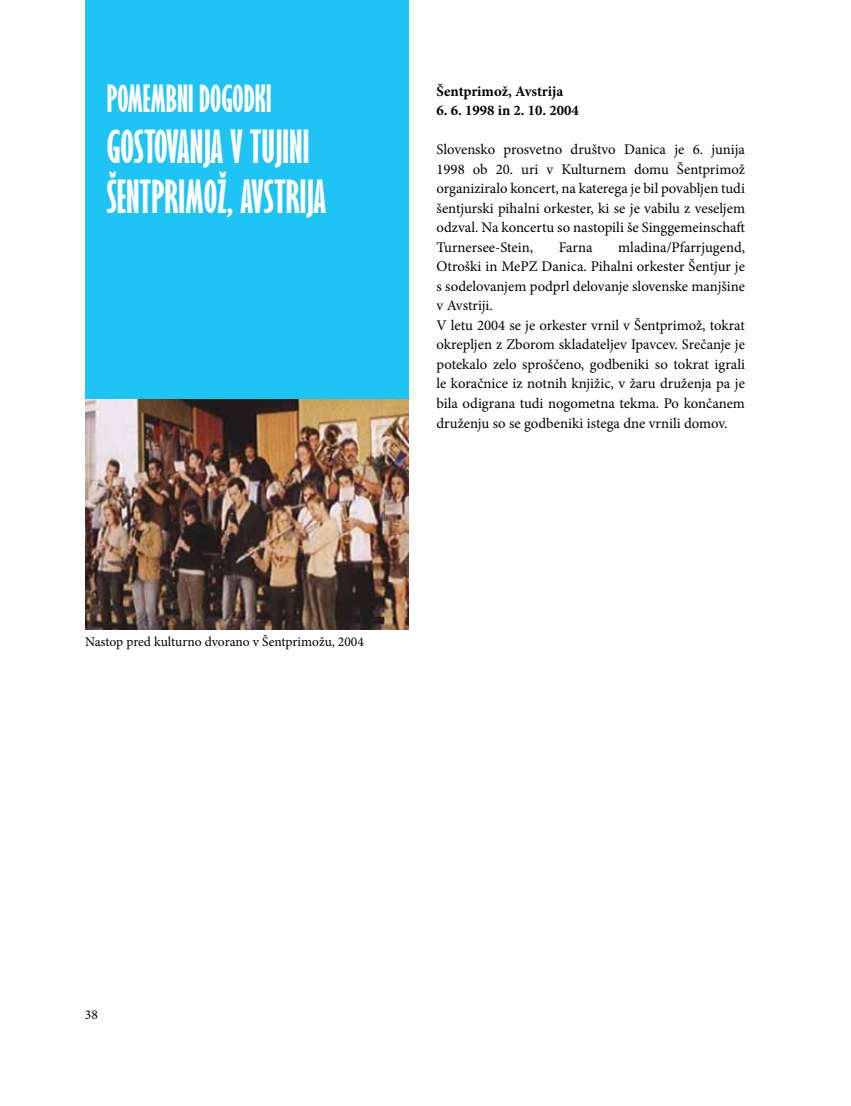
<style>
.page{position:relative;width:851px;height:1106px;background:#fff}
.page>*{position:absolute;margin:0;border:0;box-sizing:border-box;transform-origin:0 0}
.t1{font:700 extra-condensed 42px/50.4px "Gill Sans";color:#fff}
.t2{font:700 extra-condensed 34.5px "Gill Sans";color:#fff}
.t3{font:14.7px/19.5px "Minion Pro";color:#000;text-align:justify}
.t4{font:700 14.7px "Minion Pro";color:#000}
.t5{font:13.5px "Minion Pro";letter-spacing:-.005em;color:#000}
</style>
<div class="page">
<div style="left:85px;top:0;width:323px;height:438px;background:#20c4f4"></div>
<img style="left:85px;top:400px;width:323px;height:230px">
<h2 class="t2" style="left:107px;top:78px;width:166px">POMEMBNI DOGODKI</h2>
<h1 class="t1" style="left:107px;top:121px;width:221px">GOSTOVANJA V TUJINI<br>ŠENTPRIMOŽ, AVSTRIJA</h1>
<p class="t4" style="left:436px;top:81px;width:128px">Šentprimož, Avstrija</p>
<p class="t4" style="left:436px;top:100px;width:144px">6. 6. 1998 in 2. 10. 2004</p>
<p class="t3" style="left:436px;top:140px;width:310px">Slovensko prosvetno društvo Danica je 6. junija 1998 ob 20. uri v Kulturnem domu Šentprimož organiziralo koncert, na katerega je bil povabljen tudi šentjurski pihalni orkester, ki se je vabilu z veseljem odzval. Na koncertu so nastopili še Singgemeinschaft Turnersee-Stein,</p>
<p class="t3" style="left:436px;top:237px;width:310px;text-align:left;text-indent:182px">mladina/Pfarrjugend, Otroški in MePZ Danica. Pihalni orkester Šentjur je s sodelovanjem podprl delovanje slovenske manjšine v Avstriji.<br>V letu 2004 se je orkester vrnil v Šentprimož, tokrat okrepljen z Zborom skladateljev Ipavcev. Srečanje je potekalo zelo sproščeno, godbeniki so tokrat igrali le koračnice iz notnih knjižic, v žaru druženja pa je bila odigrana tudi nogometna tekma. Po končanem druženju so se godbeniki istega dne vrnili domov.</p>
<p class="t3" style="left:558px;top:237px;width:35px">Farna</p>
<p class="t5" style="left:85px;top:632px;width:280px">Nastop pred kulturno dvorano v Šentprimožu, 2004</p>
<p class="t5" style="left:85px;top:1006px;width:14px">38</p>
</div>
